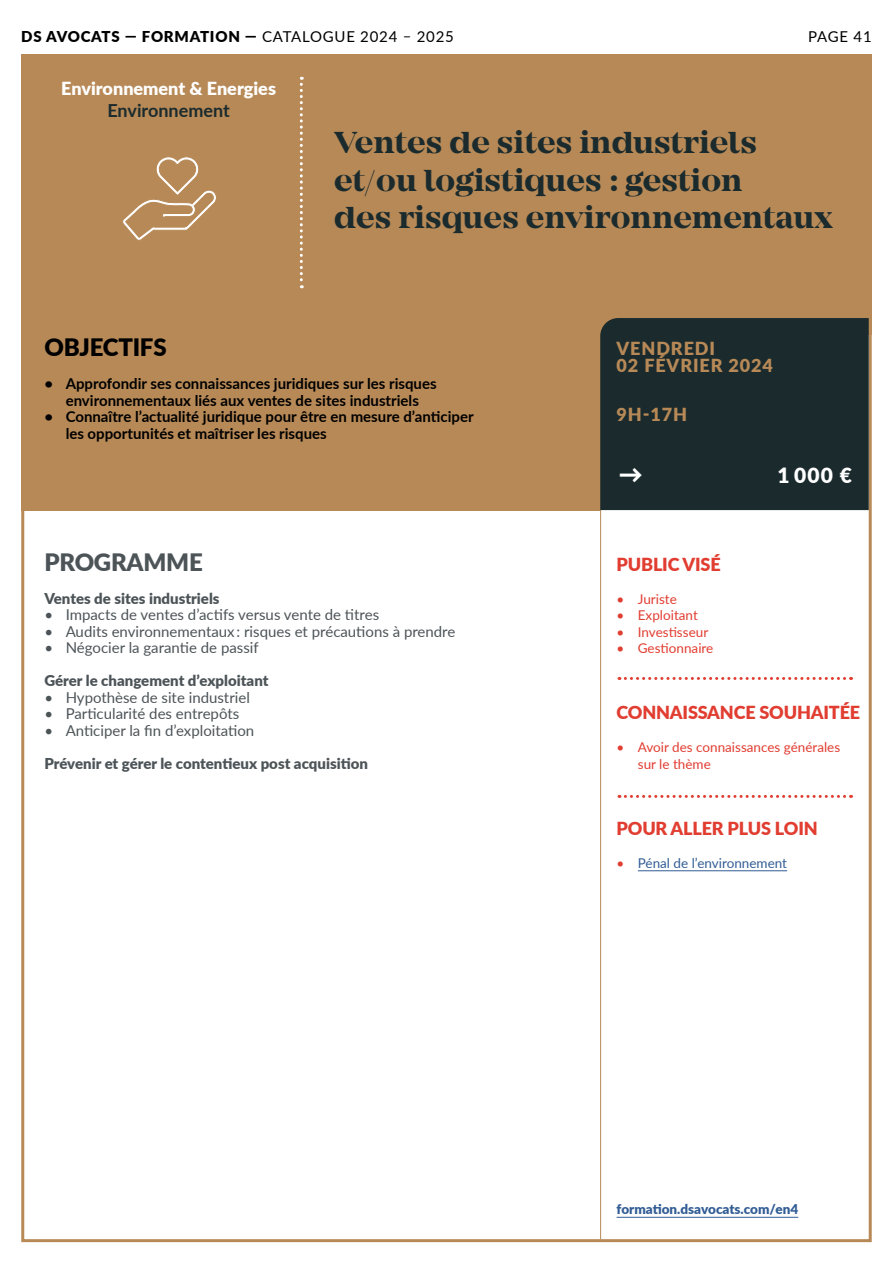
<style>
.page{position:relative;width:893px;height:1263px;background:#fff}
.page>*{position:absolute;margin:0;border:0;box-sizing:border-box;transform-origin:0 0}
.t1{font:700 31.5px/37.5px "Mirador";color:#1b2b2d}
.t2{font:900 24px "Lato";letter-spacing:-.01em;color:#000}
.t3{font:900 24px "Lato";letter-spacing:-.01em;color:#4d5458}
.t4{font:900 24px "Lato";color:#fff}
.t5{font:900 21px "Lato";color:#fff}
.t6{font:900 18px "Lato";letter-spacing:-.01em;color:#e13d31}
.t7{font:900 18px/16.5px "Lato";letter-spacing:.05em;color:#b78957}
.t8{font:900 18px "Lato";color:#fff}
.t9{font:700 18px "Lato";color:#1b2b2d}
.t10{font:15px "Lato";color:#4d5458}
.t11{font:700 15px/16.5px "Lato";color:#000;text-align:center}
.t12{font:900 15px "Lato";color:#4d5458}
.t13{font:900 15px "Lato";letter-spacing:.05em;color:#000}
.t14{font:15px "Lato";letter-spacing:.04em;color:#000}
.t15{font:13.5px/16.5px "Lato";color:#e13d31}
.t16{font:900 13.5px "Lato";color:#325d95}
.t17{font:13.5px "Lato";color:#325d95}
.s1{font-weight:400}
.s2{color:#e13d31}
</style>
<div class="page">
<div style="left:21px;top:54px;width:851px;height:280px;background:#b78957"></div>
<div style="left:21px;top:318px;width:580px;height:192px;background:#b78957"></div>
<hr style="left:600px;top:510px;width:1px;height:729px;background:#b78957">
<div style="left:600px;top:318px;width:269px;height:192px;background:#1b2b2d"></div>
<svg style="left:300px;top:77px;width:3px;height:211px"></svg>
<hr style="left:638px;top:870px;width:149px;height:1px;background:#325d95">
<svg style="left:619px;top:677px;width:232px;height:3px"></svg>
<svg style="left:619px;top:795px;width:232px;height:3px"></svg>
<hr style="left:617px;top:1217px;width:181px;height:1px;background:#325d95">
<svg style="left:123px;top:157px;width:93px;height:83px"></svg>
<p class="t13" style="left:21px;top:26px;width:434px">DS AVOCATS — FORMATION — <span class="s1">CATALOGUE 2024 – 2025</span></p>
<p class="t8" style="left:61px;top:75px;width:216px">Environnement &amp; Energies</p>
<p class="t9" style="left:107px;top:97px;width:124px">Environnement</p>
<p class="t14" style="left:808px;top:26px;width:65px">PAGE 41</p>
<h1 class="t1" style="left:334px;top:124px;width:500px">Ventes de sites industriels et/ou logistiques : gestion<br>des risques environnementaux</h1>
<h2 class="t2" style="left:44px;top:329px;width:124px">OBJECTIFS</h2>
<p class="t11" style="left:44px;top:375px;width:394px">• Approfondir ses connaissances juridiques sur les risques environnementaux liés aux ventes de sites industriels</p>
<p class="t11" style="left:66px;top:408px;width:409px;text-align:left;text-indent:-21px">• Connaître l’actualité juridique pour être en mesure d’anticiper les opportunités et maîtriser les risques</p>
<h2 class="t3" style="left:44px;top:544px;width:160px">PROGRAMME</h2>
<p class="t12" style="left:44px;top:587px;width:177px">Ventes de sites industriels</p>
<p class="t10" style="left:44px;top:604px;width:336px">• Impacts de ventes d’actifs versus vente de titres</p>
<p class="t10" style="left:44px;top:620px;width:412px">• Audits environnementaux : risques et précautions à prendre</p>
<p class="t10" style="left:44px;top:637px;width:216px">• Négocier la garantie de passif</p>
<p class="t12" style="left:44px;top:669px;width:226px">Gérer le changement d’exploitant</p>
<p class="t10" style="left:44px;top:686px;width:207px">• Hypothèse de site industriel</p>
<p class="t10" style="left:44px;top:703px;width:196px">• Particularité des entrepôts</p>
<p class="t10" style="left:44px;top:719px;width:211px">• Anticiper la fin d’exploitation</p>
<p class="t12" style="left:44px;top:752px;width:325px">Prévenir et gérer le contentieux post acquisition</p>
<p class="t7" style="left:617px;top:340px;width:158px">VENDREDI<br>02 FÉVRIER 2024</p>
<p class="t7" style="left:617px;top:406px;width:72px">9H-17H</p>
<h2 class="t4" style="left:619px;top:456px;width:25px">→</h2>
<h3 class="t5" style="left:777px;top:460px;width:76px">1 000 €</h3>
<p class="t6" style="left:617px;top:550px;width:106px">PUBLIC VISÉ</p>
<p class="t15" style="left:617px;top:590px;width:62px">• Juriste</p>
<p class="t15" style="left:617px;top:606px;width:83px">• Exploitant</p>
<p class="t15" style="left:617px;top:623px;width:93px">• Investisseur</p>
<p class="t15" style="left:617px;top:639px;width:98px">• Gestionnaire</p>
<p class="t6" style="left:617px;top:699px;width:245px">CONNAISSANCE SOUHAITÉE</p>
<p class="t15" style="left:638px;top:738px;width:204px;text-indent:-21px">• Avoir des connaissances générales sur le thème</p>
<p class="t6" style="left:617px;top:814px;width:203px">POUR ALLER PLUS LOIN</p>
<p class="t17" style="left:617px;top:853px;width:172px"><span class="s2">•</span> Pénal de l’environnement</p>
<p class="t16" style="left:617px;top:1199px;width:183px">formation.dsavocats.com/en4</p>
</div>
